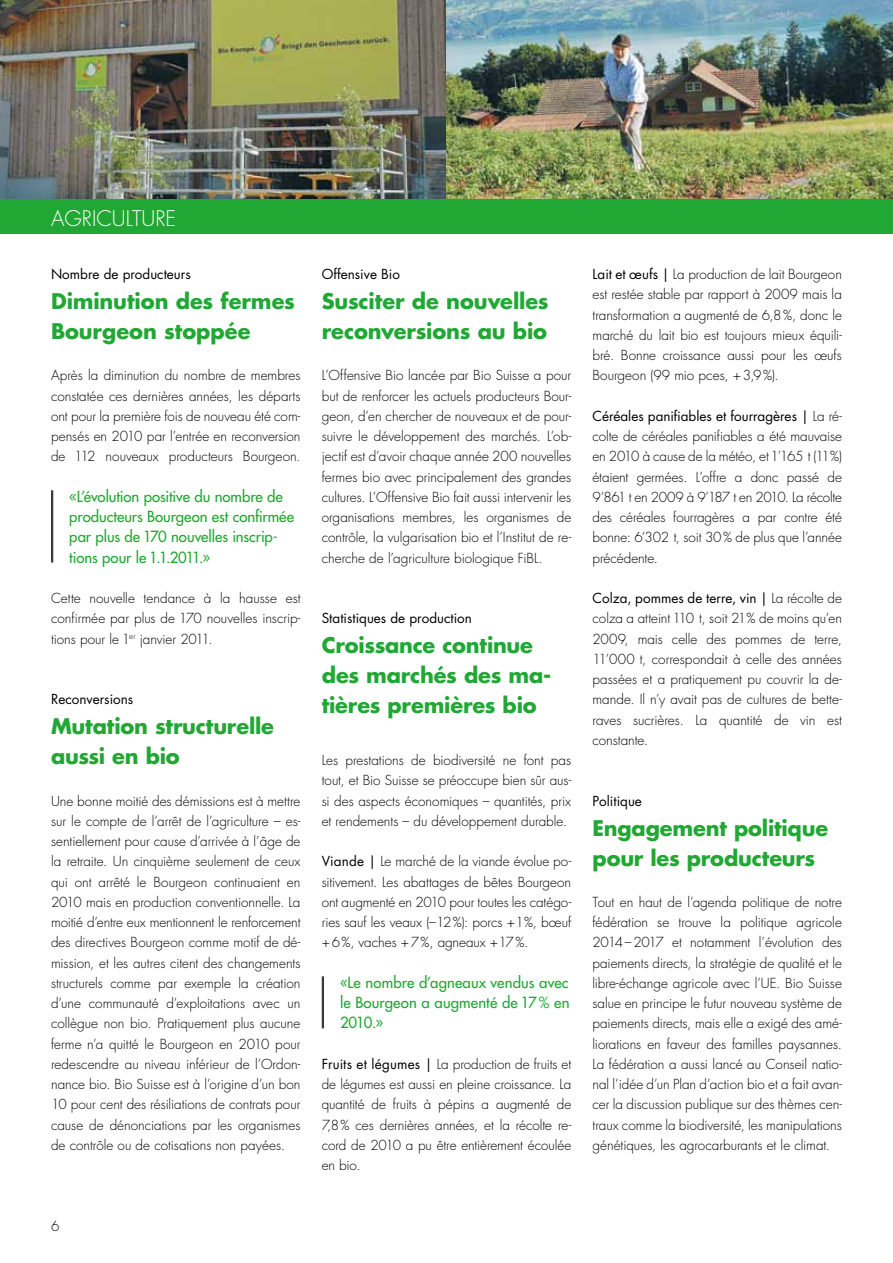
<style>
.page{position:relative;width:893px;height:1263px;background:#fff}
.page>*{position:absolute;margin:0;border:0;box-sizing:border-box;transform-origin:0 0}
.t1{font:700 21px/30px "Futura Std";letter-spacing:-.01em;color:#21a734}
.t2{font:300 21px "Futura Std";color:#fff}
.t3{font:500 15px/20.2px "Futura Std";color:#21a734;text-align:justify}
.t4{font:300 13.5px/20.2px "Futura Std";letter-spacing:-.005em;color:#000;text-align:justify}
.t5{font:13.5px "Futura Std";color:#000}
.s1{font-weight:400}
</style>
<div class="page">
<img style="left:0;top:0;width:893px;height:200px">
<div style="left:0;top:200px;width:893px;height:34px;background:#21a734"></div>
<hr style="left:322px;top:976px;width:2px;height:52px;background:#3a3a39">
<hr style="left:51px;top:490px;width:2px;height:73px;background:#3a3a39">
<h1 class="t2" style="left:51px;top:205px;width:127px">AGRICULTURE</h1>
<p class="t5" style="left:51px;top:265px;width:141px">Nombre de producteurs</p>
<h1 class="t1" style="left:51px;top:286px;width:245px">Diminution des fermes<br>Bourgeon stoppée</h1>
<p class="t4" style="left:51px;top:366px;width:251px">Après la diminution du nombre de membres constatée ces dernières années, les départs ont pour la première fois de nouveau été com&shy;pensés en 2010 par l’entrée en reconversion de 112 nouveaux producteurs Bourgeon.</p>
<p class="t3" style="left:69px;top:486px;width:226px;text-align:left">«L’évolution positive du nombre de producteurs Bourgeon est confirmée par plus de 170 nouvelles inscrip&shy;tions pour le 1.1.2011.»</p>
<p class="t4" style="left:51px;top:588px;width:251px">Cette nouvelle tendance à la hausse est confirmée par plus de 170 nouvelles inscrip&shy;tions pour le 1<sup>er</sup> janvier 2011.</p>
<p class="t5" style="left:51px;top:691px;width:84px">Reconversions</p>
<h1 class="t1" style="left:51px;top:711px;width:225px">Mutation structurelle aussi en bio</h1>
<p class="t4" style="left:51px;top:791px;width:251px">Une bonne moitié des démissions est à mettre sur le compte de l’arrêt de l’agriculture – es&shy;sentiellement pour cause d’arrivée à l’âge de la retraite. Un cinquième seulement de ceux qui ont arrêté le Bourgeon continuaient en 2010 mais en production conventionnelle. La moitié d’entre eux mentionnent le renforcement des directives Bourgeon comme motif de dé&shy;mission, et les autres citent des changements structurels comme par exemple la création d’une communauté d’exploitations avec un collègue non bio. Pratiquement plus aucune ferme n’a quitté le Bourgeon en 2010 pour redescendre au niveau inférieur de l’Ordon&shy;nance bio. Bio Suisse est à l’origine d’un bon 10 pour cent des résiliations de contrats pour cause de dénonciations par les organismes de contrôle ou de cotisations non payées.</p>
<p class="t4" style="left:51px;top:1216px;width:10px">6</p>
<p class="t5" style="left:322px;top:265px;width:80px">Offensive Bio</p>
<h1 class="t1" style="left:322px;top:286px;width:228px">Susciter de nouvelles reconversions au bio</h1>
<p class="t4" style="left:322px;top:366px;width:251px">L’Offensive Bio lancée par Bio Suisse a pour but de renforcer les actuels producteurs Bour&shy;geon, d’en chercher de nouveaux et de pour&shy;suivre le développement des marchés. L’ob&shy;jectif est d’avoir chaque année 200 nouvelles fermes bio avec principalement des grandes cultures. L’Offensive Bio fait aussi intervenir les organisations membres, les organismes de contrôle, la vulgarisation bio et l’Institut de re&shy;cherche de l’agriculture biologique FiBL.</p>
<p class="t5" style="left:322px;top:610px;width:152px">Statistiques de production</p>
<h1 class="t1" style="left:322px;top:630px;width:231px">Croissance continue des marchés des ma&shy;tières premières bio</h1>
<p class="t4" style="left:322px;top:750px;width:251px">Les prestations de biodiversité ne font pas tout, et Bio Suisse se préoccupe bien sûr aus&shy;si des aspects économiques – quantités, prix et rendements – du développement durable.</p>
<p class="t4" style="left:322px;top:852px;width:251px"><span class="s1">Viande |</span> Le marché de la viande évolue po&shy;sitivement. Les abattages de bêtes Bourgeon ont augmenté en 2010 pour toutes les catégo&shy;ries sauf les veaux (–12%): porcs +1%, bœuf +6%, vaches +7%, agneaux +17%.</p>
<p class="t3" style="left:340px;top:972px;width:231px">«Le nombre d’agneaux vendus avec le Bourgeon a augmenté de 17 % en 2010.»</p>
<p class="t4" style="left:322px;top:1054px;width:251px"><span class="s1">Fruits et légumes |</span> La production de fruits et de légumes est aussi en pleine croissance. La quantité de fruits à pépins a augmenté de 7,8% ces dernières années, et la récolte re&shy;cord de 2010 a pu être entièrement écoulée en bio.</p>
<p class="t4" style="left:592px;top:264px;width:251px"><span class="s1">Lait et œufs |</span> La production de lait Bourgeon est restée stable par rapport à 2009 mais la transformation a augmenté de 6,8%, donc le marché du lait bio est toujours mieux équili&shy;bré. Bonne croissance aussi pour les œufs Bourgeon (99 mio pces, +3,9%).</p>
<p class="t4" style="left:592px;top:406px;width:251px"><span class="s1">Céréales panifiables et fourragères |</span> La ré&shy;colte de céréales panifiables a été mauvaise en 2010 à cause de la météo, et 1’165 t (11%) étaient germées. L’offre a donc passé de 9’861 t en 2009 à 9’187 t en 2010. La récolte des céréales fourragères a par contre été bonne: 6’302 t, soit 30% de plus que l’année précédente.</p>
<p class="t4" style="left:592px;top:588px;width:251px"><span class="s1">Colza, pommes de terre, vin |</span> La récolte de colza a atteint 110 t, soit 21% de moins qu’en 2009, mais celle des pommes de terre, 11’000 t, correspondait à celle des années passées et a pratiquement pu couvrir la de&shy;mande. Il n’y avait pas de cultures de bette&shy;raves sucrières. La quantité de vin est constante.</p>
<p class="t5" style="left:592px;top:792px;width:51px">Politique</p>
<h1 class="t1" style="left:592px;top:812px;width:237px">Engagement politique pour les producteurs</h1>
<p class="t4" style="left:592px;top:892px;width:251px">Tout en haut de l’agenda politique de notre fédération se trouve la politique agricole 2014–2017 et notamment l’évolution des paiements directs, la stratégie de qualité et le libre-échange agricole avec l’UE. Bio Suisse salue en principe le futur nouveau système de paiements directs, mais elle a exigé des amé&shy;liorations en faveur des familles paysannes.<br>La fédération a aussi lancé au Conseil natio&shy;nal l’idée d’un Plan d’action bio et a fait avan&shy;cer la discussion publique sur des thèmes cen&shy;traux comme la biodiversité, les manipulations génétiques, les agrocarburants et le climat.</p>
</div>
